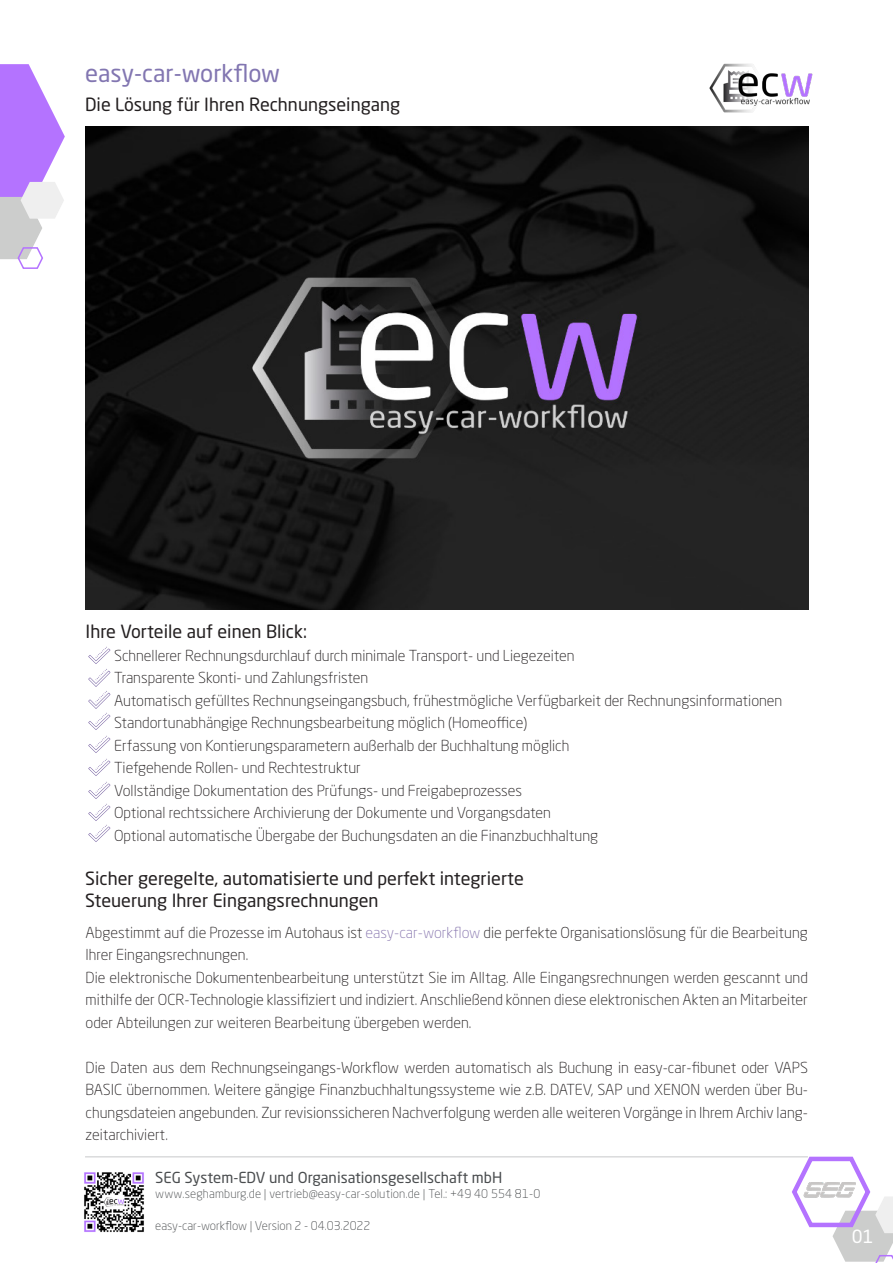
<style>
.page{position:relative;width:893px;height:1263px;background:#fff}
.page>*{position:absolute;margin:0;border:0;box-sizing:border-box;transform-origin:0 0}
.t1{font:24px "Neo Sans Std";color:#8276b1}
.t2{font:18px "Neo Sans Std";color:#231f20}
.t3{font:18px "Neo Sans Std";color:#fff}
.t4{font:300 15px/22.5px "Neo Sans Std";color:#231f20;text-align:justify}
.t5{font:15px "Neo Sans Std";color:#4a4d4f}
.t6{font:300 12px "Neo Sans Std";letter-spacing:.01em;color:#4a4d4f}
.s1{color:#8877af}
</style>
<div class="page">
<svg style="left:792px;top:1157px;width:101px;height:106px"></svg>
<hr style="left:85px;top:1156px;width:723px;height:1px;background:#c7c8ca">
<img style="left:709px;top:63px;width:104px;height:50px">
<img style="left:84px;top:1172px;width:60px;height:61px">
<img style="left:803px;top:1182px;width:52px;height:15px">
<svg style="left:0;top:64px;width:65px;height:205px"></svg>
<img style="left:88px;top:646px;width:22px;height:196px">
<img style="left:85px;top:127px;width:723px;height:482px">
<p class="t1" style="left:85px;top:59px;width:196px">easy-car-workflow</p>
<p class="t2" style="left:85px;top:93px;width:317px">Die Lösung für Ihren Rechnungseingang</p>
<p class="t2" style="left:86px;top:620px;width:223px">Ihre Vorteile auf einen Blick:</p>
<p class="t4" style="left:114px;top:644px;width:462px">Schnellerer Rechnungsdurchlauf durch minimale Transport- und Liegezeiten</p>
<p class="t4" style="left:114px;top:666px;width:256px">Transparente Skonti- und Zahlungsfristen</p>
<p class="t4" style="left:114px;top:689px;width:670px">Automatisch gefülltes Rechnungseingangsbuch, frühestmögliche Verfügbarkeit der Rechnungsinformationen</p>
<p class="t4" style="left:114px;top:711px;width:415px">Standortunabhängige Rechnungsbearbeitung möglich (Homeoffice)</p>
<p class="t4" style="left:114px;top:734px;width:457px">Erfassung von Kontierungsparametern außerhalb der Buchhaltung möglich</p>
<p class="t4" style="left:114px;top:756px;width:248px">Tiefgehende Rollen- und Rechtestruktur</p>
<p class="t4" style="left:114px;top:779px;width:410px">Vollständige Dokumentation des Prüfungs- und Freigabeprozesses</p>
<p class="t4" style="left:114px;top:801px;width:438px">Optional rechtssichere Archivierung der Dokumente und Vorgangsdaten</p>
<p class="t4" style="left:114px;top:824px;width:486px">Optional automatische Übergabe der Buchungsdaten an die Finanzbuchhaltung</p>
<p class="t2" style="left:85px;top:868px;width:440px">Sicher geregelte, automatisierte und perfekt integrierte</p>
<p class="t2" style="left:85px;top:889px;width:295px">Steuerung Ihrer Eingangsrechnungen</p>
<p class="t4" style="left:86px;top:921px;width:724px">Abgestimmt auf die Prozesse im Autohaus ist <span class="s1">easy-car-workflow</span> die perfekte Organisationslösung für die Bearbeitung<br>Ihrer Eingangsrechnungen.</p>
<p class="t4" style="left:86px;top:966px;width:724px">Die elektronische Dokumentenbearbeitung unterstützt Sie im Alltag. Alle Eingangsrechnungen werden gescannt und mithilfe der OCR-Technologie klassifiziert und indiziert. Anschließend können diese elektronischen Akten an Mitarbeiter oder Abteilungen zur weiteren Bearbeitung übergeben werden.</p>
<p class="t4" style="left:86px;top:1056px;width:724px">Die Daten aus dem Rechnungseingangs-Workflow werden automatisch als Buchung in easy-car-fibunet oder VAPS BASIC übernommen. Weitere gängige Finanzbuchhaltungssysteme wie z.B. DATEV, SAP und XENON werden über Bu&shy;chungsdateien angebunden. Zur revisionssicheren Nachverfolgung werden alle weiteren Vorgänge in Ihrem Archiv lang&shy;zeitarchiviert.</p>
<p class="t5" style="left:155px;top:1168px;width:349px">SEG System-EDV und Organisationsgesellschaft mbH</p>
<p class="t6" style="left:155px;top:1186px;width:387px">www.seghamburg.de | vertrieb@easy-car-solution.de | Tel.: +49 40 554 81-0</p>
<p class="t6" style="left:155px;top:1218px;width:217px">easy-car-workflow | Version 2 - 04.03.2022</p>
<p class="t3" style="left:852px;top:1225px;width:23px">01</p>
</div>
